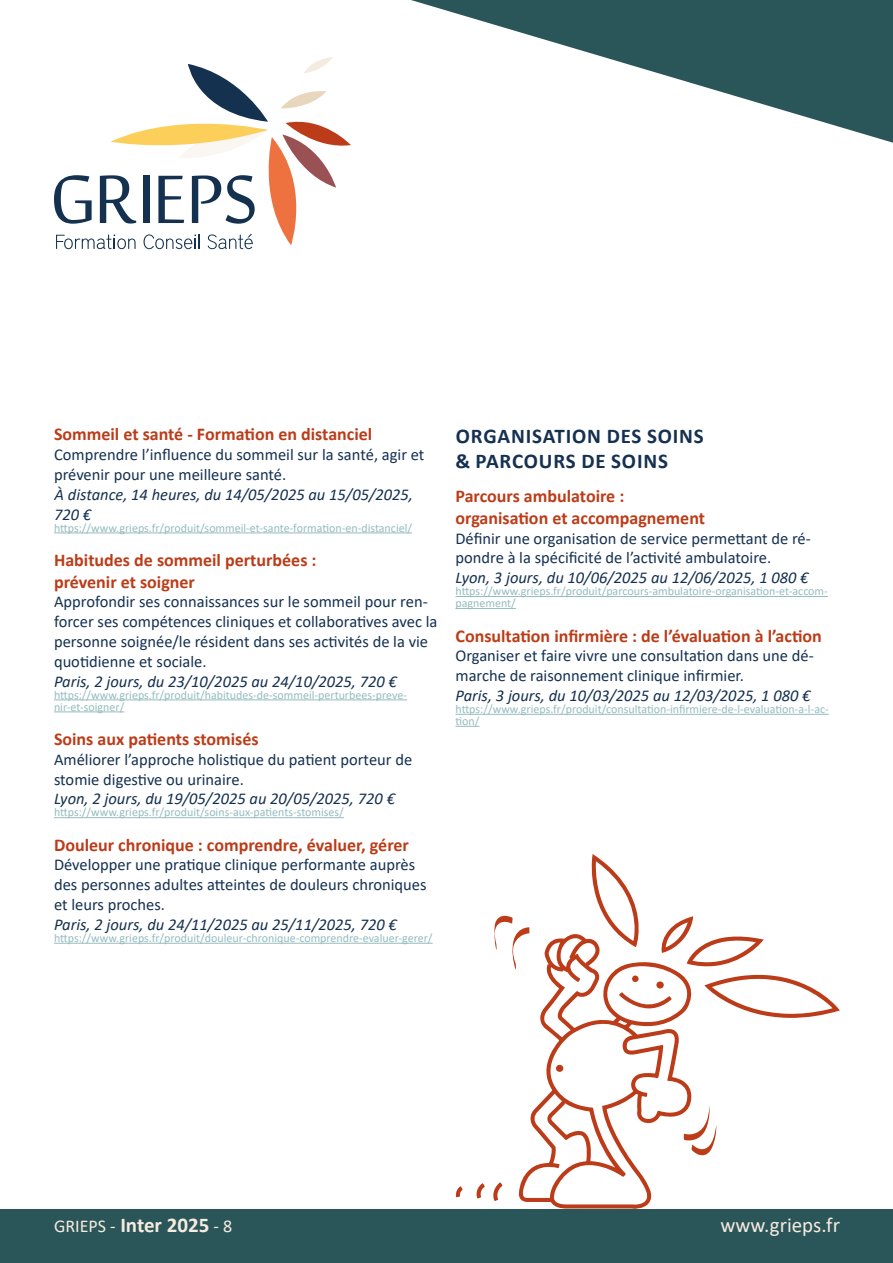
<style>
.page{position:relative;width:893px;height:1263px;background:#fff}
.page>*{position:absolute;margin:0;border:0;box-sizing:border-box;transform-origin:0 0}
.t1{font:700 21px/25.2px "Calibri";letter-spacing:.04em;color:#153151}
.t2{font:21px "Calibri";color:#f5ebdf}
.t3{font:700 18px/21.6px "Calibri";color:#bc3c18}
.t4{font:18px "Calibri";color:#f5ebdf}
.t5{font:16.5px/19.8px "Calibri";color:#153151}
.t6{font:italic 16.5px/19.8px "Calibri";color:#153151}
.t7{font:12px/12px "Calibri";color:#95bcbf}
.s1{font-weight:700;font-size:21px}
</style>
<div class="page">
<svg style="left:54px;top:57px;width:297px;height:192px"></svg>
<svg style="left:411px;top:0;width:482px;height:143px"></svg>
<div style="left:0;top:1209px;width:893px;height:54px;background:#2b5659"></div>
<hr style="left:54px;top:532px;width:358px;height:1px;background:#95bcbf">
<hr style="left:54px;top:699px;width:353px;height:1px;background:#95bcbf">
<hr style="left:54px;top:711px;width:70px;height:1px;background:#95bcbf">
<hr style="left:54px;top:817px;width:290px;height:1px;background:#95bcbf">
<hr style="left:54px;top:943px;width:379px;height:1px;background:#95bcbf">
<hr style="left:455px;top:596px;width:373px;height:1px;background:#95bcbf">
<hr style="left:455px;top:608px;width:61px;height:1px;background:#95bcbf">
<hr style="left:455px;top:714px;width:374px;height:1px;background:#95bcbf">
<svg style="left:455px;top:726px;width:24px;height:1px"></svg>
<svg style="left:518px;top:934px;width:174px;height:275px"></svg>
<svg style="left:704px;top:974px;width:136px;height:44px"></svg>
<svg style="left:591px;top:854px;width:49px;height:93px"></svg>
<svg style="left:661px;top:916px;width:103px;height:51px"></svg>
<svg style="left:683px;top:1106px;width:33px;height:50px"></svg>
<svg style="left:494px;top:915px;width:35px;height:55px"></svg>
<svg style="left:493px;top:1182px;width:9px;height:19px"></svg>
<svg style="left:477px;top:1183px;width:8px;height:16px"></svg>
<svg style="left:456px;top:1186px;width:7px;height:11px"></svg>
<div style="left:556px;top:1065px;width:7px;height:7px;background:#bc3b18;border-radius:50%"></div>
<svg style="left:619px;top:992px;width:53px;height:16px"></svg>
<div style="left:656px;top:981px;width:8px;height:7px;background:#bc3b18;border-radius:50%"></div>
<div style="left:632px;top:975px;width:7px;height:7px;background:#bc3b18;border-radius:50%"></div>
<p class="t3" style="left:54px;top:423px;width:320px">Sommeil et santé - Formation en distanciel</p>
<p class="t5" style="left:54px;top:444px;width:372px">Comprendre l’influence du sommeil sur la santé, agir et prévenir pour une meilleure santé.</p>
<p class="t6" style="left:54px;top:484px;width:361px">À distance, 14 heures, du 14/05/2025 au 15/05/2025,<br>720 €</p>
<p class="t7" style="left:54px;top:521px;width:360px">https://www.grieps.fr/produit/sommeil-et-sante-formation-en-distanciel/</p>
<p class="t3" style="left:54px;top:549px;width:264px">Habitudes de sommeil perturbées : prévenir et soigner</p>
<p class="t5" style="left:54px;top:591px;width:385px">Approfondir ses connaissances sur le sommeil pour ren&shy;forcer ses compétences cliniques et collaboratives avec la personne soignée/le résident dans ses activités de la vie quotidienne et sociale.</p>
<p class="t6" style="left:54px;top:671px;width:344px">Paris, 2 jours, du 23/10/2025 au 24/10/2025, 720 €</p>
<p class="t7" style="left:54px;top:688px;width:354px">https://www.grieps.fr/produit/habitudes-de-sommeil-perturbees-preve&shy;nir-et-soigner/</p>
<p class="t3" style="left:54px;top:728px;width:206px">Soins aux patients stomisés</p>
<p class="t5" style="left:54px;top:749px;width:360px">Améliorer l’approche holistique du patient porteur de stomie digestive ou urinaire.</p>
<p class="t6" style="left:54px;top:789px;width:342px">Lyon, 2 jours, du 19/05/2025 au 20/05/2025, 720 €</p>
<p class="t7" style="left:54px;top:806px;width:291px">https://www.grieps.fr/produit/soins-aux-patients-stomises/</p>
<p class="t3" style="left:54px;top:834px;width:356px">Douleur chronique : comprendre, évaluer, gérer</p>
<p class="t5" style="left:54px;top:855px;width:374px">Développer une pratique clinique performante auprès des personnes adultes atteintes de douleurs chroniques et leurs proches.</p>
<p class="t6" style="left:54px;top:915px;width:344px">Paris, 2 jours, du 24/11/2025 au 25/11/2025, 720 €</p>
<p class="t7" style="left:54px;top:931px;width:380px">https://www.grieps.fr/produit/douleur-chronique-comprendre-evaluer-gerer/</p>
<p class="t1" style="left:455px;top:423px;width:250px">ORGANISATION DES SOINS &amp; PARCOURS DE SOINS</p>
<p class="t3" style="left:455px;top:485px;width:251px">Parcours ambulatoire : organisation et accompagnement</p>
<p class="t5" style="left:455px;top:528px;width:357px">Définir une organisation de service permettant de ré&shy;pondre à la spécificité de l’activité ambulatoire.</p>
<p class="t6" style="left:455px;top:568px;width:355px">Lyon, 3 jours, du 10/06/2025 au 12/06/2025, 1 080 €</p>
<p class="t7" style="left:455px;top:585px;width:374px">https://www.grieps.fr/produit/parcours-ambulatoire-organisation-et-accom&shy;pagnement/</p>
<p class="t3" style="left:455px;top:624px;width:368px">Consultation infirmière : de l’évaluation à l’action</p>
<p class="t5" style="left:455px;top:645px;width:360px">Organiser et faire vivre une consultation dans une dé&shy;marche de raisonnement clinique infirmier.</p>
<p class="t6" style="left:455px;top:686px;width:357px">Paris, 3 jours, du 10/03/2025 au 12/03/2025, 1 080 €</p>
<p class="t7" style="left:455px;top:703px;width:375px">https://www.grieps.fr/produit/consultation-infirmiere-de-l-evaluation-a-l-ac&shy;tion/</p>
<p class="t4" style="left:54px;top:1217px;width:180px">GRIEPS - <span class="s1">Inter 2025</span> - 8</p>
<p class="t2" style="left:720px;top:1217px;width:121px">www.grieps.fr</p>
</div>
